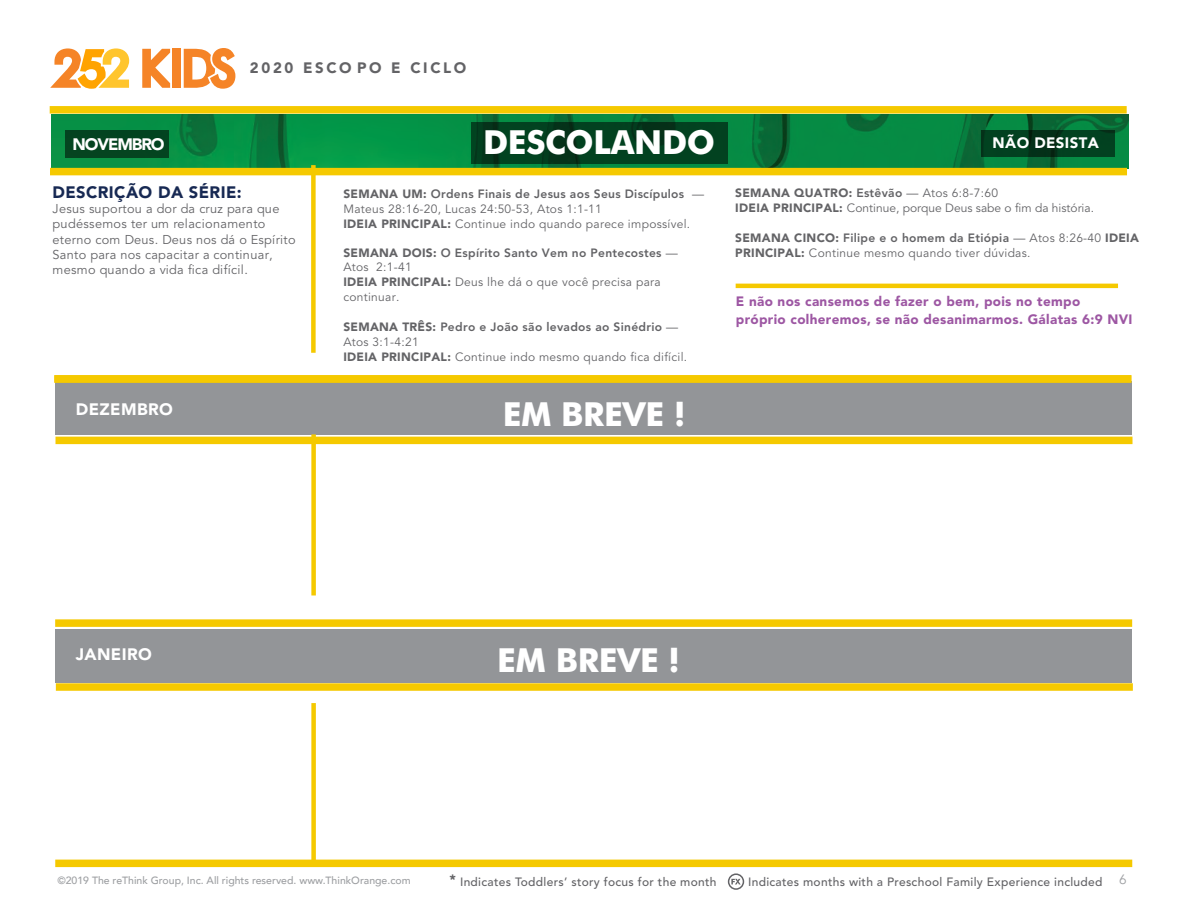
<style>
.page{position:relative;width:1188px;height:918px;background:#fff}
.page>*{position:absolute;margin:0;border:0;box-sizing:border-box;transform-origin:0 0}
.t1{font:700 33px "Futura BT";letter-spacing:-.01em;color:#fff}
.t2{font:900 16.5px "Avenir LT Std";letter-spacing:.025em;color:#172953}
.t3{font:900 16.5px "Avenir LT Std";letter-spacing:.025em;color:#fff}
.t4{font:900 16.5px "Avenir LT Std";letter-spacing:-.065em;color:#fff}
.t5{font:900 15px "Avenir LT Std";letter-spacing:.175em;color:#636366}
.t6{font:900 15px "Avenir LT Std";letter-spacing:.025em;color:#fff}
.t7{font:900 13.5px/18px "Avenir LT Std";letter-spacing:.025em;color:#9d57a3}
.t8{font:13.5px "Avenir";color:#9d9fa2}
.t9{font:12.75px/15.3px "Avenir LT Std";letter-spacing:.025em;color:#636366}
.t10{font:12px/15px "Avenir LT Std";letter-spacing:.025em;color:#636366}
.t11{font:500 12px "Avenir LT Std";letter-spacing:.025em;color:#636366}
.t12{font:12px/14.9px "Avenir LT Std";color:#636366}
.t13{font:500 10.5px "Avenir";color:#9d9fa2}
.s1{font-weight:900}
.s2{font-weight:800}
.s3{font-weight:900;font-size:13.5px}
</style>
<div class="page">
<div style="left:56px;top:381px;width:1076px;height:54px;background:#939598"></div>
<div style="left:56px;top:629px;width:1076px;height:54px;background:#939598"></div>
<div style="left:728px;top:873px;width:16px;height:17px;border:2px solid #636366;border-radius:50%"></div>
<svg style="left:731px;top:879px;width:10px;height:5px"></svg>
<img style="left:51px;top:115px;width:1077px;height:54px">
<div style="left:472px;top:123px;width:256px;height:41px;background:#231f20;opacity:.6"></div>
<div style="left:981px;top:130px;width:134px;height:27px;background:#231f20;opacity:.6"></div>
<div style="left:65px;top:130px;width:104px;height:28px;background:#044420"></div>
<hr style="left:736px;top:284px;width:382px;height:4px;background:#f5c900">
<div style="left:56px;top:437px;width:1077px;height:7px;background:#f5c900"></div>
<div style="left:55px;top:619px;width:1077px;height:8px;background:#f5c900"></div>
<div style="left:311px;top:165px;width:5px;height:188px;background:#f5c900"></div>
<div style="left:54px;top:375px;width:1077px;height:8px;background:#f5c900"></div>
<div style="left:50px;top:106px;width:1077px;height:8px;background:#f5c900"></div>
<div style="left:50px;top:168px;width:1077px;height:7px;background:#f5c900"></div>
<div style="left:56px;top:683px;width:1077px;height:8px;background:#f5c900"></div>
<div style="left:311px;top:703px;width:5px;height:161px;background:#f5c900"></div>
<div style="left:55px;top:860px;width:1077px;height:7px;background:#f5c900"></div>
<div style="left:311px;top:434px;width:5px;height:161px;background:#f5c900"></div>
<svg style="left:50px;top:48px;width:79px;height:41px"></svg>
<svg style="left:142px;top:49px;width:28px;height:39px"></svg>
<div style="left:172px;top:49px;width:9px;height:39px;background:#f58427"></div>
<svg style="left:184px;top:48px;width:51px;height:41px"></svg>
<p class="t5" style="left:250px;top:59px;width:218px">2020 ESCO PO E CICLO</p>
<h2 class="t4" style="left:73px;top:134px;width:94px">NOVEMBRO</h2>
<h1 class="t1" style="left:483px;top:122px;width:234px">DESCOLANDO</h1>
<p class="t6" style="left:993px;top:133px;width:108px">NÃO DESISTA</p>
<p class="t10" style="left:343px;top:187px;width:362px"><span class="s1">SEMANA UM:</span> <span class="s2">Ordens Finais de Jesus aos Seus Discípulos</span> —<br>Mateus 28:16-20, Lucas 24:50-53, Atos 1:1-11<br><span class="s1">IDEIA PRINCIPAL:</span> Continue indo quando parece impossível.</p>
<p class="t10" style="left:343px;top:245px;width:336px"><span class="s1">SEMANA DOIS:</span> <span class="s2">O Espírito Santo Vem no Pentecostes</span> —<br>Atos 2:1-41<br><span class="s1">IDEIA PRINCIPAL:</span> Deus lhe dá o que você precisa para continuar.</p>
<p class="t10" style="left:343px;top:320px;width:345px"><span class="s1">SEMANA TRÊS:</span> <span class="s2">Pedro e João são levados ao Sinédrio</span> —<br>Atos 3:1-4:21<br><span class="s1">IDEIA PRINCIPAL:</span> Continue indo mesmo quando fica difícil.</p>
<h2 class="t2" style="left:53px;top:182px;width:191px">DESCRIÇÃO DA SÉRIE:</h2>
<p class="t9" style="left:53px;top:201px;width:245px">Jesus suportou a dor da cruz para que pudéssemos ter um relacionamento eterno com Deus. Deus nos dá o Espírito Santo para nos capacitar a continuar, mesmo quando a vida fica difícil.</p>
<p class="t12" style="left:735px;top:186px;width:360px"><span class="s1">SEMANA QUATRO:</span> <span class="s2">Estêvão</span> — Atos 6:8-7:60<br><span class="s1">IDEIA PRINCIPAL:</span> Continue, porque Deus sabe o fim da história.</p>
<p class="t10" style="left:735px;top:231px;width:405px"><span class="s1">SEMANA CINCO:</span> <span class="s2">Filipe e o homem da Etiópia</span> — Atos 8:26-40 <span class="s1">IDEIA<br>PRINCIPAL:</span> Continue mesmo quando tiver dúvidas.</p>
<p class="t7" style="left:736px;top:292px;width:398px">E não nos cansemos de fazer o bem, pois no tempo próprio colheremos, se não desanimarmos. Gálatas 6:9 NVI</p>
<p class="t3" style="left:76px;top:399px;width:99px">DEZEMBRO</p>
<p class="t3" style="left:76px;top:645px;width:78px">JANEIRO</p>
<p class="t1" style="left:503px;top:394px;width:184px">EM BREVE !</p>
<h1 class="t1" style="left:497px;top:640px;width:184px">EM BREVE !</h1>
<p class="t11" style="left:450px;top:875px;width:269px"><span class="s3">*</span> Indicates Toddlers’ story focus for the month</p>
<p class="t11" style="left:748px;top:875px;width:356px">Indicates months with a Preschool Family Experience included</p>
<p class="t13" style="left:57px;top:872px;width:355px">©2019 The reThink Group, Inc. All rights reserved. www.ThinkOrange.com</p>
<p class="t8" style="left:1119px;top:872px;width:9px">6</p>
</div>
